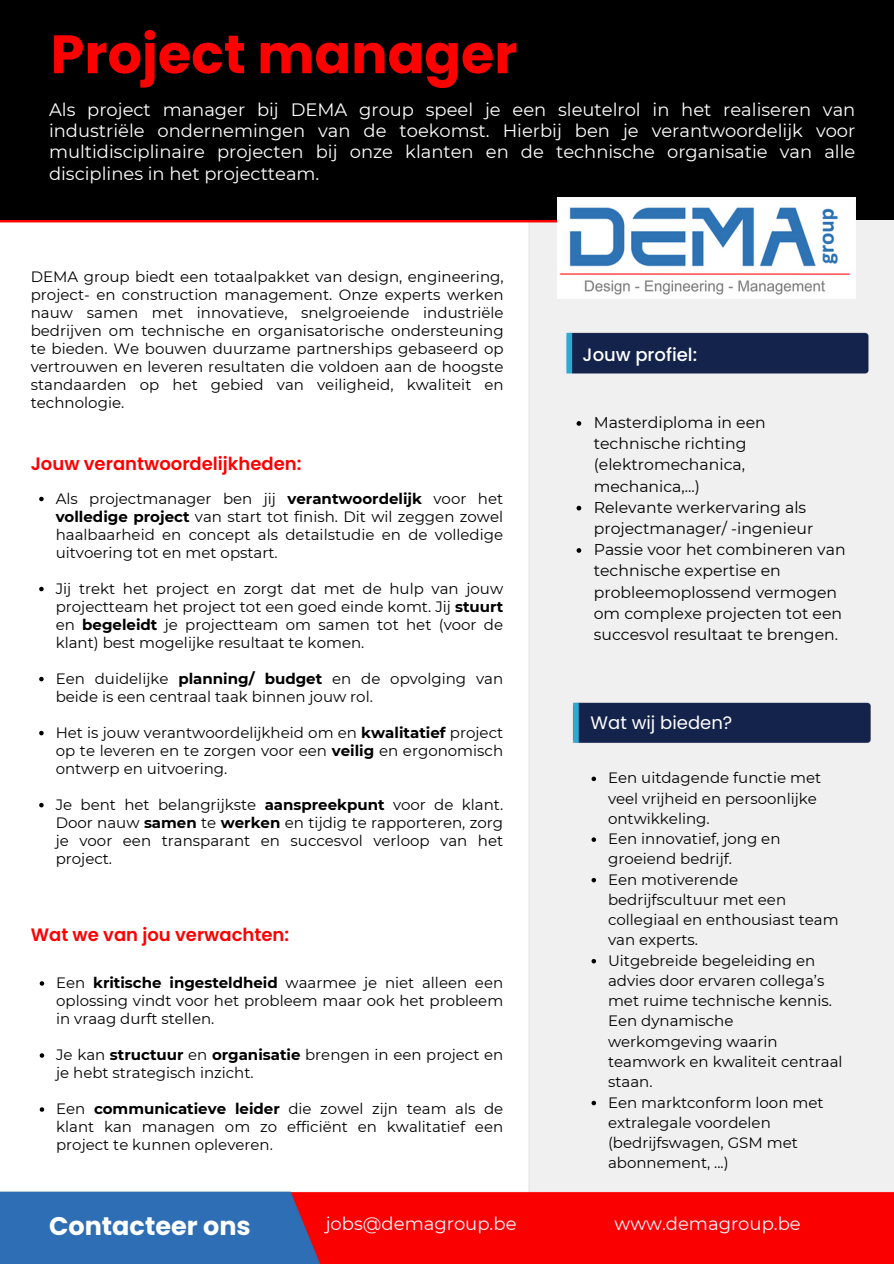
<style>
.page{position:relative;width:894px;height:1264px;background:#fff}
.page>*{position:absolute;margin:0;border:0;box-sizing:border-box;transform-origin:0 0}
.t1{font:700 54px "Poppins";color:#fd0000}
.t2{font:700 25.5px "Poppins";color:#fff}
.t3{font:600 18px "Poppins";color:#fd0000}
.t4{font:18px "Montserrat";color:#fafafa}
.t5{font:18px "Poppins";color:#fff}
.t6{font:500 18px "Poppins";color:#fff}
.t7{font:17.85px/21.3px "Montserrat";color:#fff;text-align:justify}
.t8{font:15.6px/21.1px "Montserrat";color:#000}
.t9{font:15px/18px "Montserrat";color:#000;text-align:justify}
.s1{font-weight:700}
</style>
<div class="page">
<img style="left:0;top:220px;width:893px;height:1043px">
<div style="left:0;top:0;width:893px;height:220px;background:#000"></div>
<img style="left:557px;top:198px;width:298px;height:100px">
<img style="left:567px;top:698px;width:306px;height:51px">
<svg style="left:40px;top:981px;width:4px;height:4px"></svg>
<svg style="left:40px;top:1053px;width:4px;height:4px"></svg>
<svg style="left:40px;top:1107px;width:4px;height:4px"></svg>
<svg style="left:39px;top:497px;width:5px;height:4px"></svg>
<svg style="left:39px;top:587px;width:5px;height:4px"></svg>
<svg style="left:39px;top:677px;width:5px;height:4px"></svg>
<svg style="left:39px;top:731px;width:5px;height:4px"></svg>
<svg style="left:39px;top:803px;width:5px;height:4px"></svg>
<svg style="left:576px;top:421px;width:5px;height:5px"></svg>
<svg style="left:576px;top:506px;width:5px;height:4px"></svg>
<svg style="left:576px;top:548px;width:5px;height:5px"></svg>
<svg style="left:591px;top:776px;width:5px;height:5px"></svg>
<svg style="left:591px;top:837px;width:5px;height:4px"></svg>
<svg style="left:591px;top:877px;width:5px;height:5px"></svg>
<svg style="left:591px;top:958px;width:5px;height:5px"></svg>
<svg style="left:591px;top:1100px;width:5px;height:5px"></svg>
<p class="t1" style="left:51px;top:16px;width:468px">Project manager</p>
<p class="t7" style="left:49px;top:99px;width:807px">Als project manager bij DEMA group speel je een sleutelrol in het realiseren van industriële ondernemingen van de toekomst. Hierbij ben je verantwoordelijk voor multidisciplinaire projecten bij onze klanten en de technische organisatie van alle disciplines in het projectteam.</p>
<p class="t9" style="left:31px;top:267px;width:474px">DEMA group biedt een totaalpakket van design, engineering, project- en construction management. Onze experts werken nauw samen met innovatieve, snelgroeiende industriële bedrijven om technische en organisatorische ondersteuning te bieden. We bouwen duurzame partnerships gebaseerd op vertrouwen en leveren resultaten die voldoen aan de hoogste standaarden op het gebied van veiligheid, kwaliteit en technologie.</p>
<p class="t3" style="left:31px;top:451px;width:272px">Jouw verantwoordelijkheden:</p>
<h3 class="t9" style="left:56px;top:489px;width:449px">Als projectmanager ben jij <span class="s1">verantwoordelijk</span> voor het <span class="s1">volledige project</span> van start tot finish. Dit wil zeggen zowel haalbaarheid en concept als detailstudie en de volledige uitvoering tot en met opstart.</h3>
<p class="t9" style="left:56px;top:579px;width:449px">Jij trekt het project en zorgt dat met de hulp van jouw projectteam het project tot een goed einde komt. Jij <span class="s1">stuurt </span>en <span class="s1">begeleidt</span> je projectteam om samen tot het (voor de klant) best mogelijke resultaat te komen.</p>
<p class="t9" style="left:56px;top:669px;width:449px">Een duidelijke <span class="s1">planning/ budget</span> en de opvolging van beide is een centraal taak binnen jouw rol.</p>
<p class="t9" style="left:56px;top:723px;width:449px">Het is jouw verantwoordelijkheid om en <span class="s1">kwalitatief</span> project op te leveren en te zorgen voor een <span class="s1">veilig</span> en ergonomisch ontwerp en uitvoering.</p>
<h3 class="t9" style="left:56px;top:795px;width:449px">Je bent het belangrijkste <span class="s1">aanspreekpunt</span> voor de klant.<br>Door nauw <span class="s1">samen</span> te <span class="s1">werken</span> en tijdig te rapporteren, zorg je voor een transparant en succesvol verloop van het project.</h3>
<p class="t3" style="left:31px;top:922px;width:260px">Wat we van jou verwachten:</p>
<h4 class="t9" style="left:56px;top:973px;width:448px">Een <span class="s1">kritische ingesteldheid</span> waarmee je niet alleen een oplossing vindt voor het probleem maar ook het probleem in vraag durft stellen.</h4>
<p class="t9" style="left:56px;top:1045px;width:448px">Je kan <span class="s1">structuur</span> en <span class="s1">organisatie</span> brengen in een project en je hebt strategisch inzicht.</p>
<p class="t9" style="left:56px;top:1099px;width:448px">Een <span class="s1">communicatieve leider</span> die zowel zijn team als de klant kan managen om zo efficiënt en kwalitatief een project te kunnen opleveren.</p>
<p class="t6" style="left:582px;top:342px;width:116px">Jouw profiel:</p>
<p class="t8" style="left:593px;top:412px;width:173px">Masterdiploma in een technische richting (elektromechanica, mechanica,...)</p>
<p class="t8" style="left:593px;top:496px;width:221px">Relevante werkervaring als projectmanager/ -ingenieur</p>
<p class="t8" style="left:593px;top:539px;width:253px">Passie voor het combineren van technische expertise en probleemoplossend vermogen om complexe projecten tot een succesvol resultaat te brengen.</p>
<h3 class="t5" style="left:590px;top:709px;width:143px">Wat wij bieden?</h3>
<p class="t9" style="left:608px;top:767px;width:214px;line-height:20.2px;text-align:left">Een uitdagende functie met veel vrijheid en persoonlijke ontwikkeling.</p>
<p class="t9" style="left:608px;top:828px;width:174px;line-height:20.2px">Een innovatief, jong en groeiend bedrijf.</p>
<h4 class="t9" style="left:608px;top:869px;width:232px;line-height:20.2px;text-align:left">Een motiverende bedrijfscultuur met een collegiaal en enthousiast team van experts.</h4>
<p class="t9" style="left:608px;top:950px;width:236px;line-height:20.2px;text-align:left">Uitgebreide begeleiding en advies door ervaren collega’s met ruime technische kennis.<br>Een dynamische werkomgeving waarin teamwork en kwaliteit centraal staan.</p>
<p class="t9" style="left:608px;top:1091px;width:217px;line-height:20.2px;text-align:left">Een marktconform loon met extralegale voordelen (bedrijfswagen, GSM met abonnement, ...)</p>
<h1 class="t2" style="left:49px;top:1208px;width:203px">Contacteer ons</h1>
<p class="t4" style="left:325px;top:1212px;width:192px">jobs@demagroup.be</p>
<p class="t4" style="left:614px;top:1212px;width:188px">www.demagroup.be</p>
</div>
